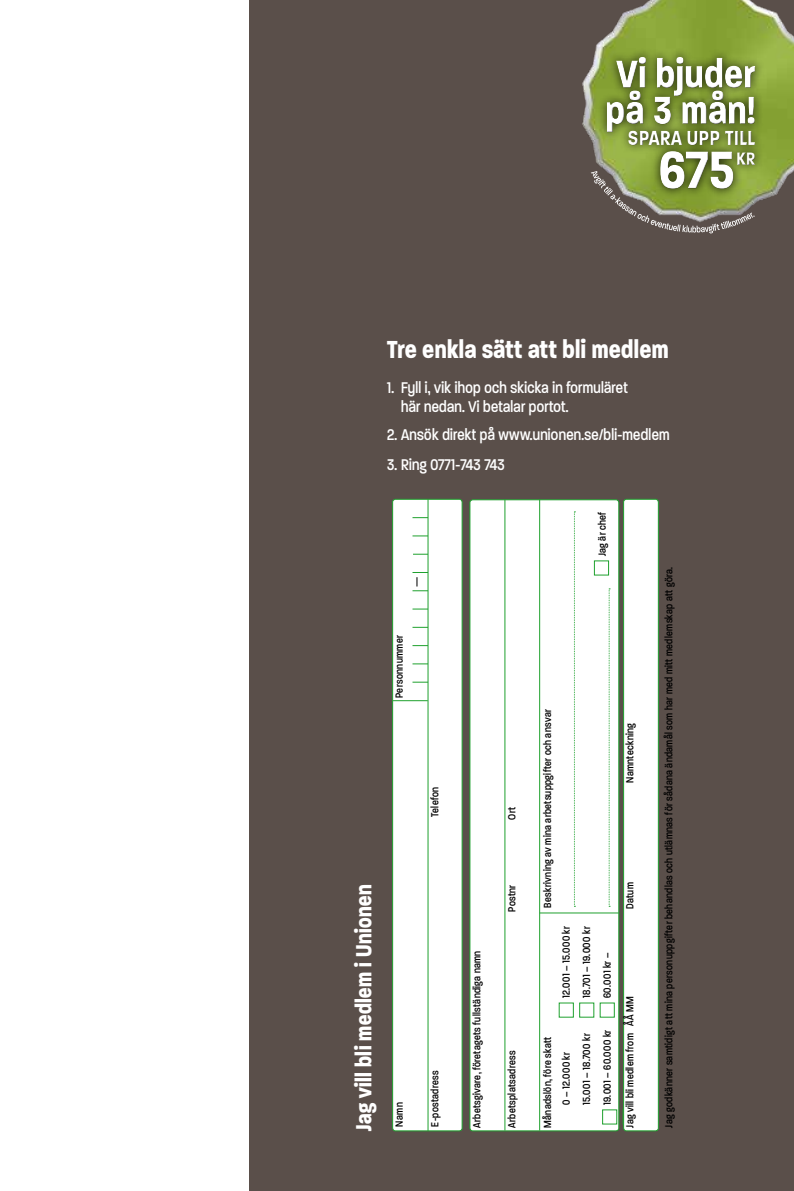
<style>
.page{position:relative;width:794px;height:1191px;background:#fff}
.page>*{position:absolute;margin:0;border:0;box-sizing:border-box;transform-origin:0 0}
.t1{font:700 71.75px "Paralucent Condensed";color:#fff}
.t2{font:700 52.85px "Paralucent Condensed";color:#fff}
.t3{font:700 33.25px "Paralucent Condensed";color:#fff}
.t4{font:700 29.75px "Paralucent Condensed";color:#fff}
.t5{font:700 27.65px "Paralucent Condensed";color:#fff}
.t6{font:700 24.32px "Paralucent Condensed";color:#fff}
.t7{font:500 21px/19.2px "Paralucent Condensed";color:#fff}
.t8{font:500 14px/20.5px "Paralucent Condensed";letter-spacing:.015em;color:#000}
</style>
<div class="page">
<div style="left:249px;top:0;width:544px;height:1191px;background:#5a4f4a"></div>
<svg style="left:677px;top:231px;width:36px;height:2px"></svg>
<img style="left:582px;top:0;width:212px;height:231px">
<div style="left:597px;top:48px;width:167px;height:150px;background:#000;opacity:.75"></div>
<div style="left:606px;top:58px;width:150px;height:132px;background:#000;opacity:.83"></div>
<div style="left:470px;top:500px;width:149px;height:630px;background:#fff;border-radius:3px"></div>
<div style="left:469px;top:499px;width:150px;height:632px;border:1px solid #1fa12e;border-radius:3px"></div>
<div style="left:392px;top:499px;width:70px;height:631px;background:#fff;border-radius:3px"></div>
<div style="left:392px;top:499px;width:70px;height:632px;border:1px solid #1fa12e;border-radius:3px"></div>
<hr style="left:428px;top:499px;width:1px;height:631px;background:#1fa12e">
<svg style="left:574px;top:511px;width:1px;height:396px"></svg>
<svg style="left:609px;top:588px;width:1px;height:319px"></svg>
<hr style="left:504px;top:499px;width:1px;height:631px;background:#1fa12e">
<hr style="left:539px;top:499px;width:1px;height:631px;background:#1fa12e">
<div style="left:602px;top:1109px;width:15px;height:15px;border:1px solid #1fa12e"></div>
<div style="left:579px;top:1002px;width:15px;height:15px;border:1px solid #1fa12e"></div>
<hr style="left:393px;top:700px;width:35px;height:1px;background:#1fa12e">
<hr style="left:539px;top:912px;width:80px;height:1px;background:#1fa12e">
<svg style="left:412px;top:682px;width:16px;height:1px"></svg>
<svg style="left:412px;top:663px;width:16px;height:1px"></svg>
<svg style="left:412px;top:645px;width:16px;height:1px"></svg>
<svg style="left:412px;top:627px;width:16px;height:1px"></svg>
<svg style="left:412px;top:609px;width:16px;height:1px"></svg>
<svg style="left:413px;top:554px;width:15px;height:1px"></svg>
<svg style="left:412px;top:535px;width:16px;height:1px"></svg>
<svg style="left:412px;top:517px;width:16px;height:1px"></svg>
<svg style="left:412px;top:572px;width:16px;height:19px"></svg>
<div style="left:594px;top:560px;width:15px;height:15px;border:1px solid #1fa12e"></div>
<div style="left:623px;top:499px;width:35px;height:631px;background:#fff;border-radius:3px"></div>
<div style="left:623px;top:499px;width:35px;height:632px;border:1px solid #1fa12e;border-radius:3px"></div>
<h2 class="t2" style="left:617px;top:45px;width:140px">Vi bjuder</h2>
<h2 class="t2" style="left:605px;top:82px;width:152px">på 3 mån!</h2>
<h3 class="t5" style="left:628px;top:123px;width:129px">SPARA UPP TILL</h3>
<h1 class="t1" style="left:659px;top:131px;width:78px">675</h1>
<h3 class="t6" style="left:736px;top:145px;width:16px">kr</h3>
<h3 class="t3" style="left:387px;top:331px;width:283px">Tre enkla sätt att bli medlem</h3>
<h3 class="t7" style="left:401px;top:377px;width:228px;text-indent:-14px">1. Fyll i, vik ihop och skicka in formuläret här nedan. Vi betalar portot.</h3>
<h3 class="t7" style="left:387px;top:424px;width:284px">2. Ansök direkt på www.unionen.se/bli-medlem</h3>
<h3 class="t7" style="left:387px;top:454px;width:119px">3. Ring 0771-743 743</h3>
<p class="t8" style="left:388px;top:698px;width:64px;rotate:-90deg">Personnummer</p>
<p class="t8" style="left:424px;top:817px;width:32px;rotate:-90deg">Telefon</p>
<h3 class="t4" style="left:348px;top:1131px;width:248px;rotate:-90deg">Jag vill bli medlem i Unionen</h3>
<p class="t8" style="left:388px;top:1126px;width:26px;rotate:-90deg">Namn</p>
<p class="t8" style="left:424px;top:1126px;width:58px;rotate:-90deg">E-postadress</p>
<p class="t8" style="left:591px;top:556px;width:46px;rotate:-90deg">Jag är chef</p>
<p class="t8" style="left:501px;top:820px;width:14px;rotate:-90deg">Ort</p>
<p class="t8" style="left:466px;top:1128px;width:179px;rotate:-90deg">Arbetsgivare, företagets fullständiga namn</p>
<p class="t8" style="left:501px;top:912px;width:29px;rotate:-90deg">Postnr</p>
<p class="t8" style="left:501px;top:1127px;width:79px;rotate:-90deg">Arbetsplatsadress</p>
<p class="t8" style="left:537px;top:907px;width:200px;rotate:-90deg">Beskrivning av mina arbetsuppgifter och ansvar</p>
<p class="t8" style="left:555px;top:998px;width:74px;rotate:-90deg">12.001 – 15.000 kr</p>
<p class="t8" style="left:537px;top:1128px;width:93px;rotate:-90deg">Månadslön, före skatt</p>
<p class="t8" style="left:555px;top:1105px;width:55px;rotate:-90deg">0 – 12.000 kr</p>
<p class="t8" style="left:576px;top:998px;width:73px;rotate:-90deg">18.701 – 19.000 kr<br>60.001 kr –</p>
<p class="t8" style="left:596px;top:1105px;width:77px;rotate:-90deg">19.001 – 60.000 kr</p>
<p class="t8" style="left:576px;top:1105px;width:73px;rotate:-90deg">15.001 – 18.700 kr</p>
<p class="t8" style="left:619px;top:783px;width:62px;rotate:-90deg">Namnteckning</p>
<p class="t8" style="left:619px;top:909px;width:28px;rotate:-90deg">Datum</p>
<p class="t8" style="left:619px;top:1127px;width:133px;rotate:-90deg">Jag vill bli medlem from ÅÅ MM</p>
<p class="t8" style="left:658px;top:1127px;width:562px;rotate:-90deg">Jag godkänner samtidigt att mina personuppgifter behandlas och utlämnas för sådana ändamål som har med mitt medlemskap att göra.</p>
</div>
